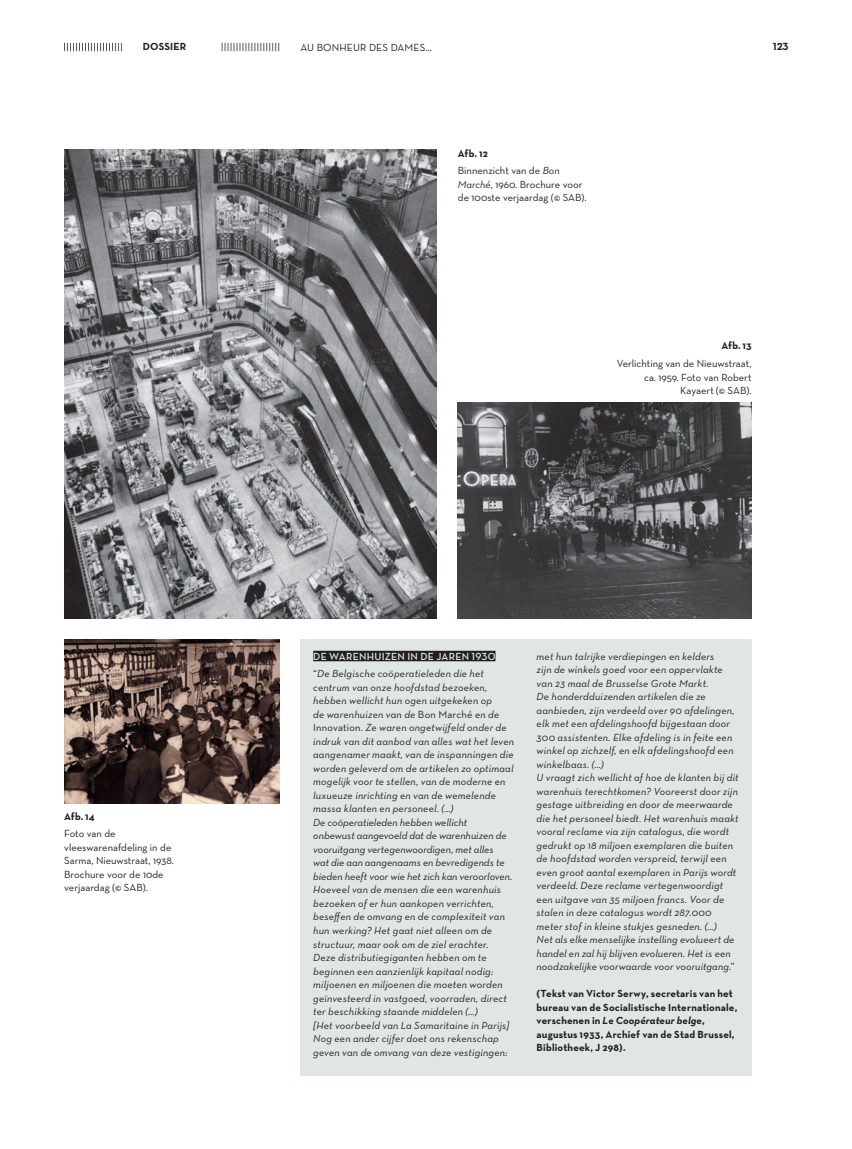
<style>
.page{position:relative;width:852px;height:1149px;background:#fff}
.page>*{position:absolute;margin:0;border:0;box-sizing:border-box;transform-origin:0 0}
.t1{font:italic 10.5px/13.5px "Neutra Text";letter-spacing:.02em;color:#231f20}
.t2{font:10.5px/13.5px "Neutra Text";color:#231f20}
.t3{font:700 10.5px/13.5px "Neutra Text";letter-spacing:.015em;color:#231f20}
.t4{font:10.5px "Neutra Text Demi Alt";letter-spacing:.02em;color:#e0e7e2}
.t5{font:10.5px "Neutra Text Bold Alt";letter-spacing:.01em;color:#231f20}
.s1{font-weight:700}
.s2{font-style:italic}
.s3{font-style:normal}
</style>
<div class="page">
<svg style="left:64px;top:43px;width:58px;height:8px"></svg>
<svg style="left:221px;top:43px;width:58px;height:8px"></svg>
<img style="left:64px;top:639px;width:215px;height:165px">
<div style="left:300px;top:639px;width:451px;height:437px;background:#e0e7e2"></div>
<div style="left:313px;top:651px;width:182px;height:10px;background:#231f20"></div>
<img style="left:64px;top:149px;width:372px;height:469px">
<img style="left:457px;top:403px;width:294px;height:215px">
<p class="t5" style="left:143px;top:40px;width:45px">DOSSIER</p>
<p class="t2" style="left:300px;top:40px;width:133px">AU BONHEUR DES DAMES…</p>
<p class="t5" style="left:772px;top:40px;width:17px">123</p>
<p class="t3" style="left:64px;top:809px;width:32px">Afb. 14</p>
<p class="t2" style="left:64px;top:827px;width:111px">Foto van de vleeswarenafdeling in de<br>Sarma, Nieuwstraat, 1938.<br>Brochure voor de 10de verjaardag (© SAB).</p>
<p class="t2" style="left:457px;top:144px;width:103px;line-height:17.7px"><span class="s1">Afb. 12<br></span>Binnenzicht van de <span class="s2">Bon</span></p>
<p class="t2" style="left:457px;top:177px;width:130px"><span class="s2">Marché</span>, 1960. Brochure voor de 100ste verjaardag (© SAB).</p>
<p class="t3" style="left:721px;top:339px;width:31px">Afb. 13</p>
<p class="t2" style="left:616px;top:357px;width:136px;text-align:right">Verlichting van de Nieuwstraat, ca. 1959. Foto van Robert<br>Kayaert (© SAB).</p>
<p class="t4" style="left:313px;top:650px;width:184px">DE WARENHUIZEN IN DE JAREN 1930</p>
<p class="t1" style="left:313px;top:667px;width:202px"><span class="s3">“</span>De Belgische coöperatieleden die het centrum van onze hoofdstad bezoeken, hebben wellicht hun ogen uitgekeken op<br>de warenhuizen van de <span class="s3">Bon Marché</span> en de <span class="s3">Innovation</span>. Ze waren ongetwijfeld onder de indruk van dit aanbod van alles wat het leven aangenamer maakt, van de inspanningen die worden geleverd om de artikelen zo optimaal mogelijk voor te stellen, van de moderne en luxueuze inrichting en van de wemelende massa klanten en personeel. (…)<br>De coöperatieleden hebben wellicht<br>onbewust aangevoeld dat de warenhuizen de vooruitgang vertegenwoordigen, met alles<br>wat die aan aangenaams en bevredigends te bieden heeft voor wie het zich kan veroorloven.<br>Hoeveel van de mensen die een warenhuis bezoeken of er hun aankopen verrichten, beseffen de omvang en de complexiteit van hun werking? Het gaat niet alleen om de structuur, maar ook om de ziel erachter.<br>Deze distributiegiganten hebben om te beginnen een aanzienlijk kapitaal nodig: miljoenen en miljoenen die moeten worden geïnvesteerd in vastgoed, voorraden, direct ter beschikking staande middelen (…)<br>[Het voorbeeld van La Samaritaine in Parijs] Nog een ander cijfer doet ons rekenschap geven van de omvang van deze vestigingen:</p>
<p class="t1" style="left:536px;top:649px;width:203px">met hun talrijke verdiepingen en kelders<br>zijn de winkels goed voor een oppervlakte van 23 maal de Brusselse Grote Markt.<br>De honderdduizenden artikelen die ze aanbieden, zijn verdeeld over 90 afdelingen, elk met een afdelingshoofd bijgestaan door 300 assistenten. Elke afdeling is in feite een winkel op zichzelf, en elk afdelingshoofd een winkelbaas. (…)<br>U vraagt zich wellicht af hoe de klanten bij dit warenhuis terechtkomen? Vooreerst door zijn gestage uitbreiding en door de meerwaarde die het personeel biedt. Het warenhuis maakt vooral reclame via zijn catalogus, die wordt gedrukt op 18 miljoen exemplaren die buiten de hoofdstad worden verspreid, terwijl een even groot aantal exemplaren in Parijs wordt verdeeld. Deze reclame vertegenwoordigt een uitgave van 35 miljoen francs. Voor de stalen in deze catalogus wordt 287.000 meter stof in kleine stukjes gesneden. (…)<br>Net als elke menselijke instelling evolueert de handel en zal hij blijven evolueren. Het is een noodzakelijke voorwaarde voor vooruitgang<span class="s3">.”</span></p>
<p class="t3" style="left:536px;top:987px;width:202px">(Tekst van Victor Serwy, secretaris van het bureau van de Socialistische Internationale, verschenen in <span class="s2">Le Coopérateur belge</span>, augustus 1933, Archief van de Stad Brussel, Bibliotheek, J 298).</p>
</div>
